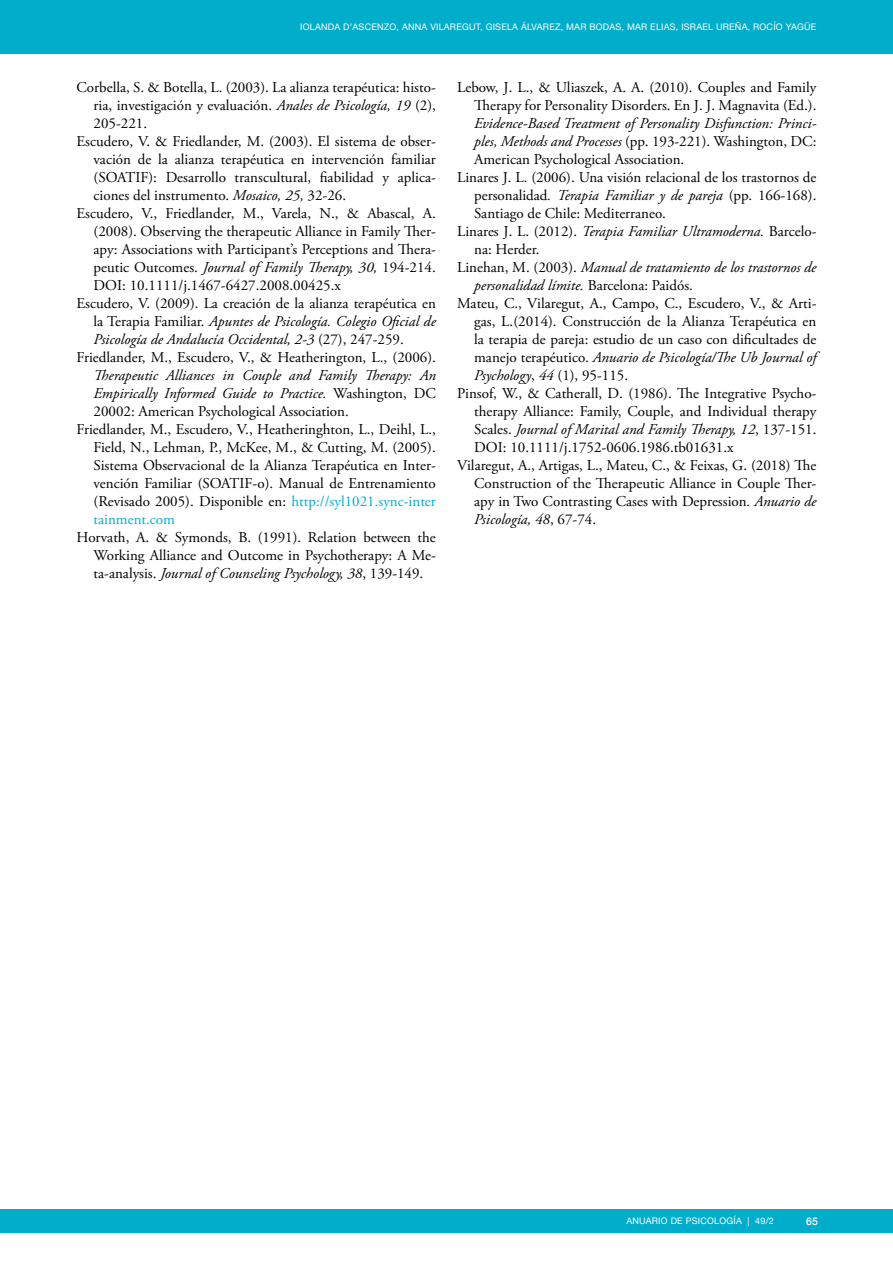
<style>
.page{position:relative;width:893px;height:1263px;background:#fff}
.page>*{position:absolute;margin:0;border:0;box-sizing:border-box;transform-origin:0 0}
.t1{font:15px/18px "Adobe Garamond Pro";color:#000;text-align:justify}
.t2{font:italic 15px "Adobe Garamond Pro";color:#000}
.t3{font:15px "Adobe Garamond Pro";color:#00aecb}
.t4{font:500 10.5px "Helvetica Neue";color:#fff}
.t5{font:9px "Helvetica Neue";letter-spacing:.025em;color:#fff}
.s1{font-style:italic}
.s2{font-style:normal}
.s3{color:#00aecb}
</style>
<div class="page">
<div style="left:0;top:0;width:893px;height:54px;background:#00aecb"></div>
<div style="left:0;top:1209px;width:893px;height:23px;background:#00aecb"></div>
<p class="t5" style="left:300px;top:20px;width:518px">IOLANDA D’ASCENZO, ANNA VILAREGUT, GISELA ÁLVAREZ, MAR BODAS, MAR ELIAS, ISRAEL UREÑA, ROCÍO YAGÜE</p>
<p class="t1" style="left:77px;top:78px;width:361px">Corbella, S. &amp; Botella, L. (2003). La alianza terapéutica: histo-</p>
<p class="t1" style="left:94px;top:96px;width:344px">ria, investigación y evaluación. <span class="s1">Anales de Psicología, 19</span> (2),</p>
<p class="t1" style="left:94px;top:114px;width:55px">205-221.</p>
<p class="t1" style="left:77px;top:132px;width:361px">Escudero, V. &amp; Friedlander, M. (2003). El sistema de obser-</p>
<p class="t1" style="left:94px;top:150px;width:344px">vación de la alianza terapéutica en intervención familiar</p>
<p class="t1" style="left:94px;top:168px;width:344px">(SOATIF): Desarrollo transcultural, fiabilidad y aplica-</p>
<p class="t1" style="left:94px;top:186px;width:254px">ciones del instrumento. <span class="s1">Mosaico, 25,</span> 32-26.</p>
<p class="t1" style="left:77px;top:204px;width:361px">Escudero, V., Friedlander, M., Varela, N., &amp; Abascal, A.</p>
<p class="t1" style="left:94px;top:222px;width:344px">(2008). Observing the therapeutic Alliance in Family Ther-</p>
<p class="t1" style="left:94px;top:240px;width:344px">apy: Associations with Participant’s Perceptions and Thera-</p>
<p class="t2" style="left:94px;top:258px;width:344px"><span class="s2">peutic Outcomes.</span> Journal of Family Therapy, 30, <span class="s2">194-214.</span></p>
<p class="t1" style="left:94px;top:276px;width:249px">DOI: 10.1111/j.1467-6427.2008.00425.x</p>
<p class="t1" style="left:77px;top:294px;width:361px">Escudero, V. (2009). La creación de la alianza terapéutica en</p>
<p class="t2" style="left:94px;top:312px;width:344px"><span class="s2">la Terapia Familiar.</span> Apuntes de Psicología. Colegio Oficial de</p>
<p class="t2" style="left:94px;top:330px;width:312px">Psicología de Andalucía Occidental, 2-3 <span class="s2">(27), 247-259.</span></p>
<p class="t1" style="left:77px;top:348px;width:361px">Friedlander, M., Escudero, V., &amp; Heatherington, L., (2006).</p>
<p class="t2" style="left:94px;top:366px;width:344px">Therapeutic Alliances in Couple and Family Therapy: An</p>
<p class="t2" style="left:94px;top:384px;width:344px">Empirically Informed Guide to Practice. <span class="s2">Washington, DC</span></p>
<p class="t1" style="left:94px;top:402px;width:257px">20002: American Psychological Association.</p>
<p class="t1" style="left:77px;top:420px;width:361px">Friedlander, M., Escudero, V., Heatheringhton, L., Deihl, L.,</p>
<p class="t1" style="left:94px;top:438px;width:344px">Field, N., Lehman, P., McKee, M., &amp; Cutting, M. (2005).</p>
<p class="t1" style="left:94px;top:456px;width:344px">Sistema Observacional de la Alianza Terapéutica en Inter-</p>
<p class="t1" style="left:94px;top:474px;width:344px">vención Familiar (SOATIF-o). Manual de Entrenamiento</p>
<p class="t1" style="left:94px;top:492px;width:344px">(Revisado 2005). Disponible en: <span class="s3">http://syl1021.sync-inter</span></p>
<p class="t3" style="left:94px;top:510px;width:83px">tainment.com</p>
<p class="t1" style="left:94px;top:528px;width:344px;text-indent:-17px">Horvath, A. &amp; Symonds, B. (1991). Relation between the Working Alliance and Outcome in Psychotherapy: A Me&shy;ta-analysis. <span class="s1">Journal of Counseling Psychology, 38</span>, 139-149.</p>
<p class="t1" style="left:457px;top:78px;width:361px;text-align:right">Lebow, J. L., &amp; Uliaszek, A. A. (2010). Couples and Family<br>Therapy for Personality Disorders. En J. J. Magnavita (Ed.).</p>
<p class="t2" style="left:474px;top:114px;width:344px">Evidence-Based Treatment of Personality Disfunction: Princi-</p>
<p class="t1" style="left:474px;top:132px;width:344px"><span class="s1">ples, Methods and Processes</span> (pp. 193-221). Washington, DC:</p>
<p class="t1" style="left:474px;top:150px;width:212px">American Psychological Association.</p>
<p class="t1" style="left:457px;top:168px;width:361px">Linares J. L. (2006). Una visión relacional de los trastornos de</p>
<p class="t1" style="left:474px;top:186px;width:344px">personalidad<span class="s1">. Terapia Familiar y de pareja</span> (pp. 166-168).</p>
<p class="t1" style="left:474px;top:204px;width:193px">Santiago de Chile: Mediterraneo.</p>
<p class="t2" style="left:457px;top:222px;width:361px"><span class="s2">Linares J. L. (2012).</span> Terapia Familiar Ultramoderna. <span class="s2">Barcelo-</span></p>
<p class="t1" style="left:474px;top:240px;width:67px">na: Herder.</p>
<p class="t2" style="left:457px;top:258px;width:361px"><span class="s2">Linehan, M. (2003).</span> Manual de tratamiento de los trastornos de</p>
<p class="t2" style="left:474px;top:276px;width:220px">personalidad límite. <span class="s2">Barcelona: Paidós.</span></p>
<p class="t1" style="left:457px;top:294px;width:361px">Mateu, C., Vilaregut, A., Campo, C., Escudero, V., &amp; Arti-</p>
<p class="t1" style="left:474px;top:312px;width:344px">gas, L.(2014). Construcción de la Alianza Terapéutica en</p>
<p class="t1" style="left:474px;top:330px;width:344px">la terapia de pareja: estudio de un caso con dificultades de</p>
<p class="t2" style="left:474px;top:348px;width:344px"><span class="s2">manejo terapéutico.</span> Anuario de Psicología/The Ub Journal of</p>
<p class="t2" style="left:474px;top:366px;width:156px">Psychology<span class="s2">,</span> 44 <span class="s2">(1), 95-115.</span></p>
<p class="t1" style="left:457px;top:384px;width:361px">Pinsof, W., &amp; Catherall, D. (1986). The Integrative Psycho-</p>
<p class="t1" style="left:474px;top:402px;width:344px">therapy Alliance: Family, Couple, and Individual therapy</p>
<p class="t2" style="left:474px;top:420px;width:344px"><span class="s2">Scales.</span> Journal of Marital and Family Therapy, 12<span class="s2">, 137-151.</span></p>
<p class="t1" style="left:474px;top:438px;width:261px">DOI: 10.1111/j.1752-0606.1986.tb01631.x</p>
<p class="t1" style="left:457px;top:456px;width:361px">Vilaregut, A., Artigas, L., Mateu, C., &amp; Feixas, G. (2018) The</p>
<p class="t1" style="left:474px;top:474px;width:344px">Construction of the Therapeutic Alliance in Couple Ther-</p>
<p class="t1" style="left:474px;top:492px;width:344px">apy in Two Contrasting Cases with Depression<span class="s1">. Anuario de</span></p>
<p class="t2" style="left:474px;top:510px;width:123px">Psicología, 48<span class="s2">, 67-74.</span></p>
<p class="t5" style="left:626px;top:1214px;width:149px">ANUARIO DE PSICOLOGÍA | 49/2</p>
<p class="t4" style="left:806px;top:1212px;width:13px">65</p>
</div>
